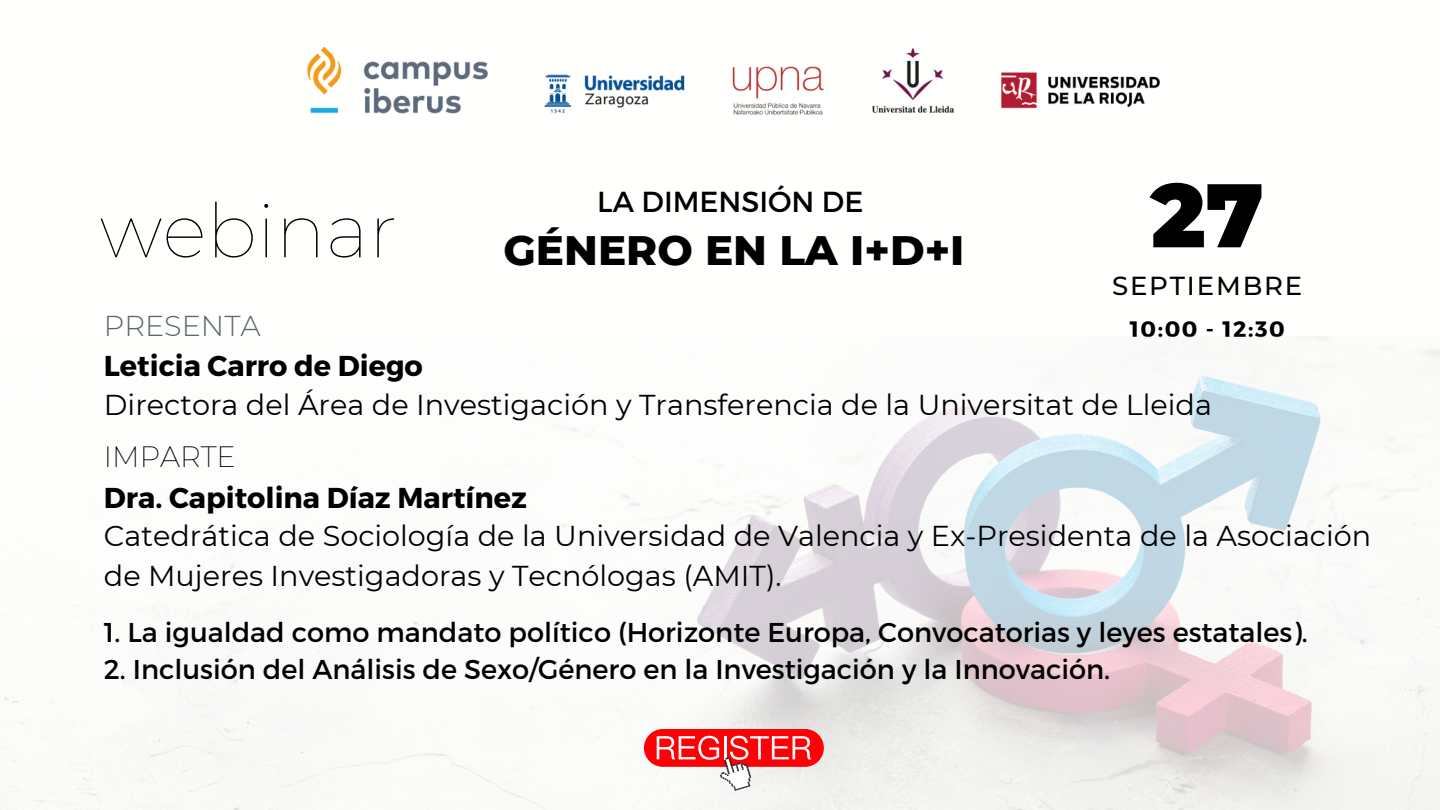
<style>
.page{position:relative;width:1440px;height:810px;background:#fff}
.page>*{position:absolute;margin:0;border:0;box-sizing:border-box;transform-origin:0 0}
.t1{font:900 90.15px "Montserrat";color:#000}
.t2{font:100 75px "Montserrat";color:#000}
.t3{font:800 42px "Montserrat";color:#000}
.t4{font:28.95px "Montserrat";color:#000}
.t5{font:28.65px/39.3px "Montserrat";color:#000}
.t6{font:700 28.65px "Montserrat";color:#000}
.t7{font:300 28.65px "Montserrat";color:#5b6770}
.t8{font:200 28.65px "Montserrat";color:#000}
.t9{font:27.3px "Montserrat";color:#000}
.t10{font:500 25.95px "Montserrat";letter-spacing:.07em;color:#000}
.t11{font:700 22.35px "Montserrat";letter-spacing:.07em;color:#000}
</style>
<div class="page">
<img style="left:307px;top:46px;width:853px;height:69px">
<img style="left:0;top:337px;width:1440px;height:473px">
<div style="left:644px;top:729px;width:180px;height:38px;background:#ff0007;border-radius:19px"></div>
<svg style="left:657px;top:736px;width:154px;height:55px"></svg>
<h2 class="t2" style="left:100px;top:185px;width:299px">webinar</h2>
<p class="t4" style="left:597px;top:183px;width:268px">LA DIMENSIÓN DE</p>
<h3 class="t3" style="left:504px;top:225px;width:462px">GÉNERO EN LA I+D+I</h3>
<h1 class="t1" style="left:1151px;top:160px;width:114px">27</h1>
<p class="t10" style="left:1112px;top:270px;width:192px">SEPTIEMBRE</p>
<p class="t11" style="left:1130px;top:315px;width:156px">10:00 - 12:30</p>
<p class="t7" style="left:104px;top:308px;width:158px">PRESENTA</p>
<p class="t6" style="left:104px;top:348px;width:320px">Leticia Carro de Diego</p>
<p class="t5" style="left:104px;top:385px;width:1110px">Directora del Área de Investigación y Transferencia de la Universitat de Lleida</p>
<p class="t8" style="left:104px;top:440px;width:133px">IMPARTE</p>
<p class="t6" style="left:104px;top:479px;width:425px">Dra. Capitolina Díaz Martínez</p>
<p class="t5" style="left:104px;top:516px;width:1269px">Catedrática de Sociología de la Universidad de Valencia y Ex-Presidenta de la Asociación de Mujeres Investigadoras y Tecnólogas (AMIT).</p>
<p class="t9" style="left:104px;top:614px;width:1205px">1. La igualdad como mandato político (Horizonte Europa, Convocatorias y leyes estatales).</p>
<p class="t9" style="left:104px;top:652px;width:1008px">2. Inclusión del Análisis de Sexo/Género en la Investigación y la Innovación.</p>
</div>
